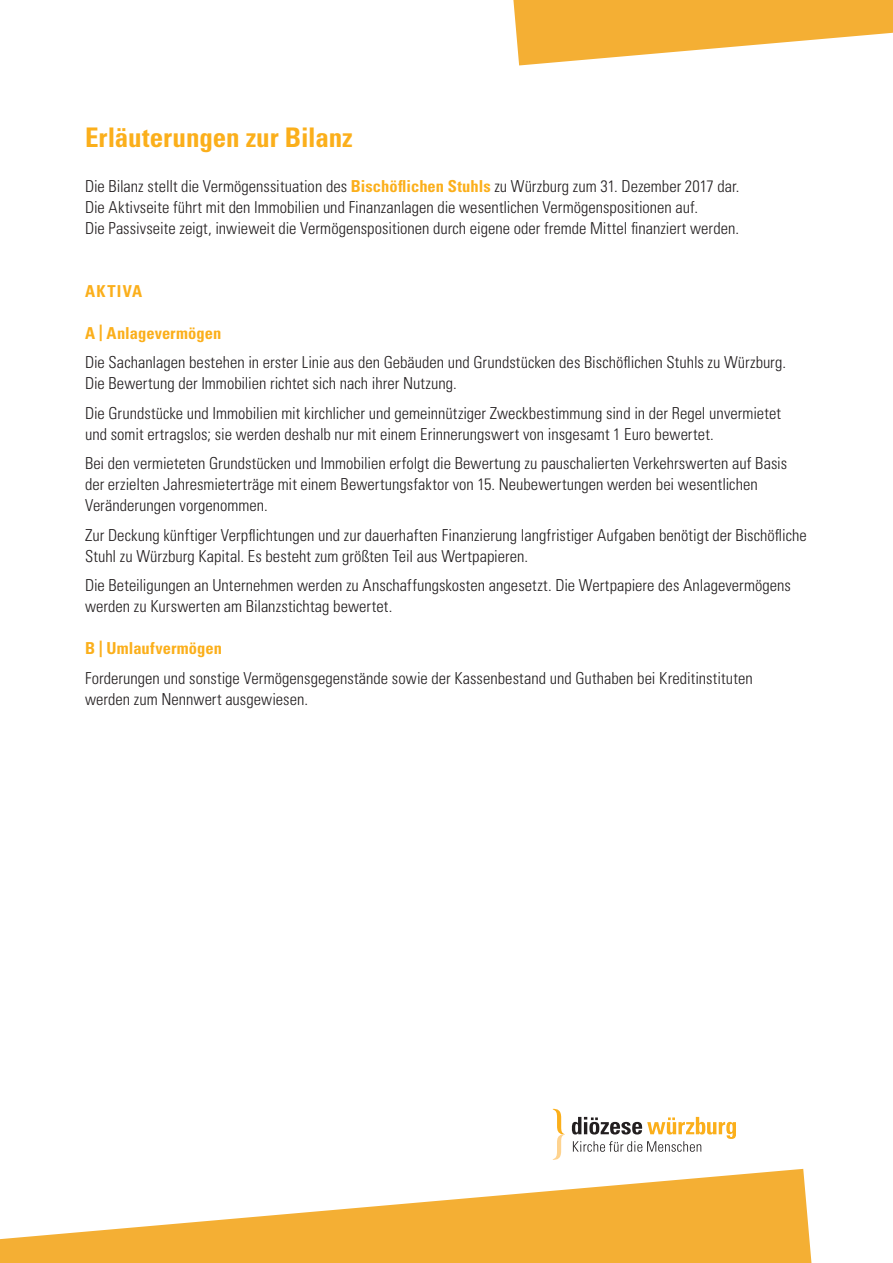
<style>
.page{position:relative;width:893px;height:1263px;background:#fff}
.page>*{position:absolute;margin:0;border:0;box-sizing:border-box;transform-origin:0 0}
.t1{font:700 condensed 27px "Univers LT Std";color:#fbaf1b}
.t2{font:300 condensed 16.5px/21px "Univers LT Std";color:#231f20}
.t3{font:700 condensed 16.5px "Univers LT Std";letter-spacing:.005em;color:#fbaf1b}
.s1{font-weight:700;color:#fbaf1b}
</style>
<div class="page">
<svg style="left:0;top:1169px;width:811px;height:94px;fill:#f4af34"></svg>
<svg style="left:513px;top:0;width:380px;height:65px"></svg>
<svg style="left:553px;top:1109px;width:12px;height:51px"></svg>
<svg style="left:572px;top:1117px;width:164px;height:35px"></svg>
<h1 class="t1" style="left:85px;top:121px;width:269px">Erläuterungen zur Bilanz</h1>
<p class="t2" style="left:85px;top:175px;width:656px">Die Bilanz stellt die Vermögenssituation des <span class="s1">Bischöflichen Stuhls</span> zu Würzburg zum 31. Dezember 2017 dar.<br>Die Aktivseite führt mit den Immobilien und Finanzanlagen die wesentlichen Vermögenspositionen auf.<br>Die Passivseite zeigt, inwieweit die Vermögenspositionen durch eigene oder fremde Mittel finanziert werden.</p>
<p class="t3" style="left:85px;top:281px;width:59px">AKTIVA</p>
<p class="t3" style="left:85px;top:323px;width:138px">A | Anlagevermögen</p>
<p class="t2" style="left:85px;top:352px;width:702px">Die Sachanlagen bestehen in erster Linie aus den Gebäuden und Grundstücken des Bischöflichen Stuhls zu Würzburg.<br>Die Bewertung der Immobilien richtet sich nach ihrer Nutzung.</p>
<p class="t2" style="left:85px;top:402px;width:698px">Die Grundstücke und Immobilien mit kirchlicher und gemeinnütziger Zweckbestimmung sind in der Regel unvermietet und somit ertragslos; sie werden deshalb nur mit einem Erinnerungswert von insgesamt 1 Euro bewertet.</p>
<p class="t2" style="left:85px;top:453px;width:704px">Bei den vermieteten Grundstücken und Immobilien erfolgt die Bewertung zu pauschalierten Verkehrswerten auf Basis der erzielten Jahresmieterträge mit einem Bewertungsfaktor von 15. Neubewertungen werden bei wesentlichen<br>Veränderungen vorgenommen.</p>
<p class="t2" style="left:85px;top:524px;width:723px">Zur Deckung künftiger Verpflichtungen und zur dauerhaften Finanzierung langfristiger Aufgaben benötigt der Bischöfliche<br>Stuhl zu Würzburg Kapital. Es besteht zum größten Teil aus Wertpapieren.</p>
<p class="t2" style="left:85px;top:575px;width:707px">Die Beteiligungen an Unternehmen werden zu Anschaffungskosten angesetzt. Die Wertpapiere des Anlagevermögens werden zu Kurswerten am Bilanzstichtag bewertet.</p>
<p class="t3" style="left:85px;top:638px;width:139px">B | Umlaufvermögen</p>
<p class="t2" style="left:85px;top:667px;width:669px">Forderungen und sonstige Vermögensgegenstände sowie der Kassenbestand und Guthaben bei Kreditinstituten werden zum Nennwert ausgewiesen.</p>
</div>
